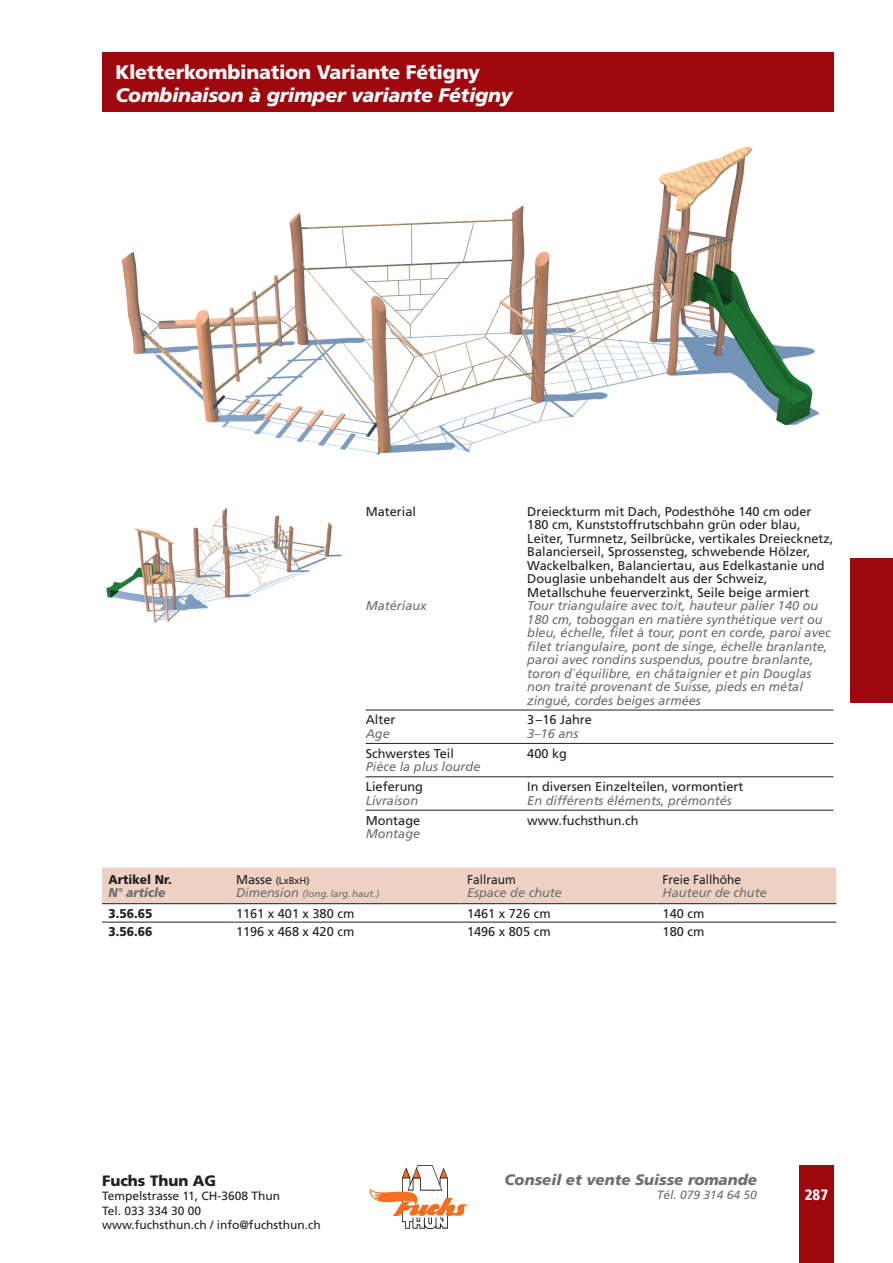
<style>
.page{position:relative;width:893px;height:1263px;background:#fff}
.page>*{position:absolute;margin:0;border:0;box-sizing:border-box;transform-origin:0 0}
.t1{font:italic 900 19.5px "Frutiger";letter-spacing:-.015em;color:#fff}
.t2{font:900 19.5px "Frutiger";letter-spacing:-.015em;color:#fff}
.t3{font:italic 900 15px "Frutiger";color:#6c6d70}
.t4{font:900 15px "Frutiger";color:#231f20}
.t5{font:900 condensed 15px "Frutiger";color:#fff}
.t6{font:12.75px/13.5px "Frutiger";color:#231f20}
.t7{font:italic 12.75px/13.5px "Frutiger";color:#6c6d70}
.t8{font:900 12.75px "Frutiger";color:#231f20;scale:.94 1}
.t9{font:12.75px "Frutiger";color:#231f20;scale:.94 1}
.t10{font:italic 900 12.75px "Frutiger";color:#6c6d70;scale:.94 1}
.t11{font:12px/14.4px "Frutiger";color:#231f20}
.t12{font:italic 12px "Frutiger";color:#6c6d70}
.t13{font:italic 9.75px/13.5px "Frutiger";color:#6c6d70}
.s1{font-style:normal;font-size:12.75px;color:#231f20}
.s2{font-style:normal;color:#231f20}
.s3{font-size:12.75px}
</style>
<div class="page">
<div style="left:799px;top:1165px;width:34px;height:98px;background:#9d070d"></div>
<img style="left:402px;top:1165px;width:46px;height:64px">
<img style="left:370px;top:1188px;width:97px;height:27px">
<div style="left:102px;top:53px;width:731px;height:59px;background:#9d070d"></div>
<div style="left:850px;top:558px;width:43px;height:145px;background:#9d070d"></div>
<hr style="left:366px;top:710px;width:467px;height:1px;background:#231f20">
<hr style="left:366px;top:743px;width:467px;height:1px;background:#231f20">
<hr style="left:366px;top:776px;width:467px;height:1px;background:#231f20">
<hr style="left:366px;top:810px;width:467px;height:1px;background:#231f20">
<img style="left:106px;top:508px;width:236px;height:115px">
<img style="left:121px;top:146px;width:699px;height:309px">
<div style="left:102px;top:867px;width:734px;height:36px;background:#efd1c4"></div>
<hr style="left:102px;top:903px;width:128px;height:1px;background:#231f20">
<hr style="left:230px;top:903px;width:231px;height:1px;background:#231f20">
<hr style="left:461px;top:903px;width:195px;height:1px;background:#231f20">
<hr style="left:656px;top:903px;width:180px;height:1px;background:#231f20">
<hr style="left:102px;top:922px;width:128px;height:1px;background:#231f20">
<hr style="left:230px;top:922px;width:231px;height:1px;background:#231f20">
<hr style="left:461px;top:922px;width:195px;height:1px;background:#231f20">
<hr style="left:656px;top:922px;width:180px;height:1px;background:#231f20">
<h1 class="t2" style="left:116px;top:60px;width:366px">Kletterkombination Variante Fétigny</h1>
<h1 class="t1" style="left:116px;top:83px;width:398px">Combinaison à grimper variante Fétigny</h1>
<p class="t8" style="left:108px;top:872px;width:69px">Artikel Nr.</p>
<p class="t10" style="left:108px;top:885px;width:62px">N° article</p>
<p class="t6" style="left:366px;top:504px;width:52px">Material</p>
<p class="t6" style="left:527px;top:504px;width:308px">Dreieckturm mit Dach, Podesthöhe 140 cm oder 180 cm, Kunststoffrutschbahn grün oder blau, Leiter, Turmnetz, Seilbrücke, vertikales Dreiecknetz, Balancierseil, Sprossensteg, schwebende Hölzer, Wackelbalken, Balanciertau, aus Edelkastanie und Douglasie unbehandelt aus der Schweiz, Metallschuhe feuerverzinkt, Seile beige armiert</p>
<p class="t7" style="left:366px;top:599px;width:62px">Matériaux</p>
<p class="t7" style="left:527px;top:599px;width:305px">Tour triangulaire avec toit, hauteur palier 140 ou 180 cm, toboggan en matière synthétique vert ou bleu, échelle, filet à tour, pont en corde, paroi avec filet triangulaire, pont de singe, échelle branlante, paroi avec rondins suspendus, poutre branlante, toron d`équilibre, en châtaignier et pin Douglas non traité provenant de Suisse, pieds en métal zingué, cordes beiges armées</p>
<p class="t6" style="left:366px;top:713px;width:31px">Alter</p>
<p class="t6" style="left:527px;top:713px;width:66px">3–16 Jahre</p>
<p class="t7" style="left:366px;top:727px;width:26px">Age</p>
<p class="t7" style="left:527px;top:727px;width:53px">3–16 ans</p>
<p class="t6" style="left:366px;top:746px;width:90px">Schwerstes Teil</p>
<p class="t6" style="left:527px;top:746px;width:41px">400 kg</p>
<p class="t7" style="left:366px;top:760px;width:116px">Pièce la plus lourde</p>
<p class="t6" style="left:366px;top:780px;width:59px">Lieferung</p>
<p class="t6" style="left:527px;top:780px;width:218px">In diversen Einzelteilen, vormontiert</p>
<p class="t7" style="left:366px;top:793px;width:54px">Livraison</p>
<p class="t7" style="left:527px;top:793px;width:206px">En différents éléments, prémontés</p>
<p class="t6" style="left:366px;top:813px;width:56px">Montage</p>
<p class="t6" style="left:527px;top:813px;width:113px">www.fuchsthun.ch</p>
<p class="t7" style="left:366px;top:827px;width:56px">Montage</p>
<p class="t13" style="left:236px;top:873px;width:145px"><span class="s1">Masse</span> <span class="s2">(LxBxH)<br></span><span class="s3">Dimension</span> (long.larg.haut.)</p>
<p class="t9" style="left:467px;top:872px;width:53px">Fallraum</p>
<p class="t7" style="left:467px;top:886px;width:96px">Espace de chute</p>
<p class="t9" style="left:663px;top:872px;width:85px">Freie Fallhöhe</p>
<p class="t7" style="left:663px;top:886px;width:106px">Hauteur de chute</p>
<p class="t8" style="left:108px;top:906px;width:48px">3.56.65</p>
<p class="t6" style="left:236px;top:906px;width:120px">1161 x 401 x 380 cm</p>
<p class="t6" style="left:467px;top:906px;width:85px">1461 x 726 cm</p>
<p class="t6" style="left:663px;top:906px;width:43px">140 cm</p>
<p class="t8" style="left:108px;top:924px;width:48px">3.56.66</p>
<p class="t6" style="left:236px;top:925px;width:120px">1196 x 468 x 420 cm</p>
<p class="t6" style="left:467px;top:925px;width:85px">1496 x 805 cm</p>
<p class="t6" style="left:663px;top:925px;width:43px">180 cm</p>
<p class="t4" style="left:102px;top:1171px;width:116px">Fuchs Thun AG</p>
<p class="t11" style="left:102px;top:1189px;width:220px">Tempelstrasse 11, CH-3608 Thun<br>Tel. 033 334 30 00<br>www.fuchsthun.ch / info@fuchsthun.ch</p>
<p class="t3" style="left:505px;top:1170px;width:254px">Conseil et vente Suisse romande</p>
<p class="t12" style="left:657px;top:1188px;width:102px">Tél. 079 314 64 50</p>
<p class="t5" style="left:805px;top:1186px;width:25px">287</p>
</div>
